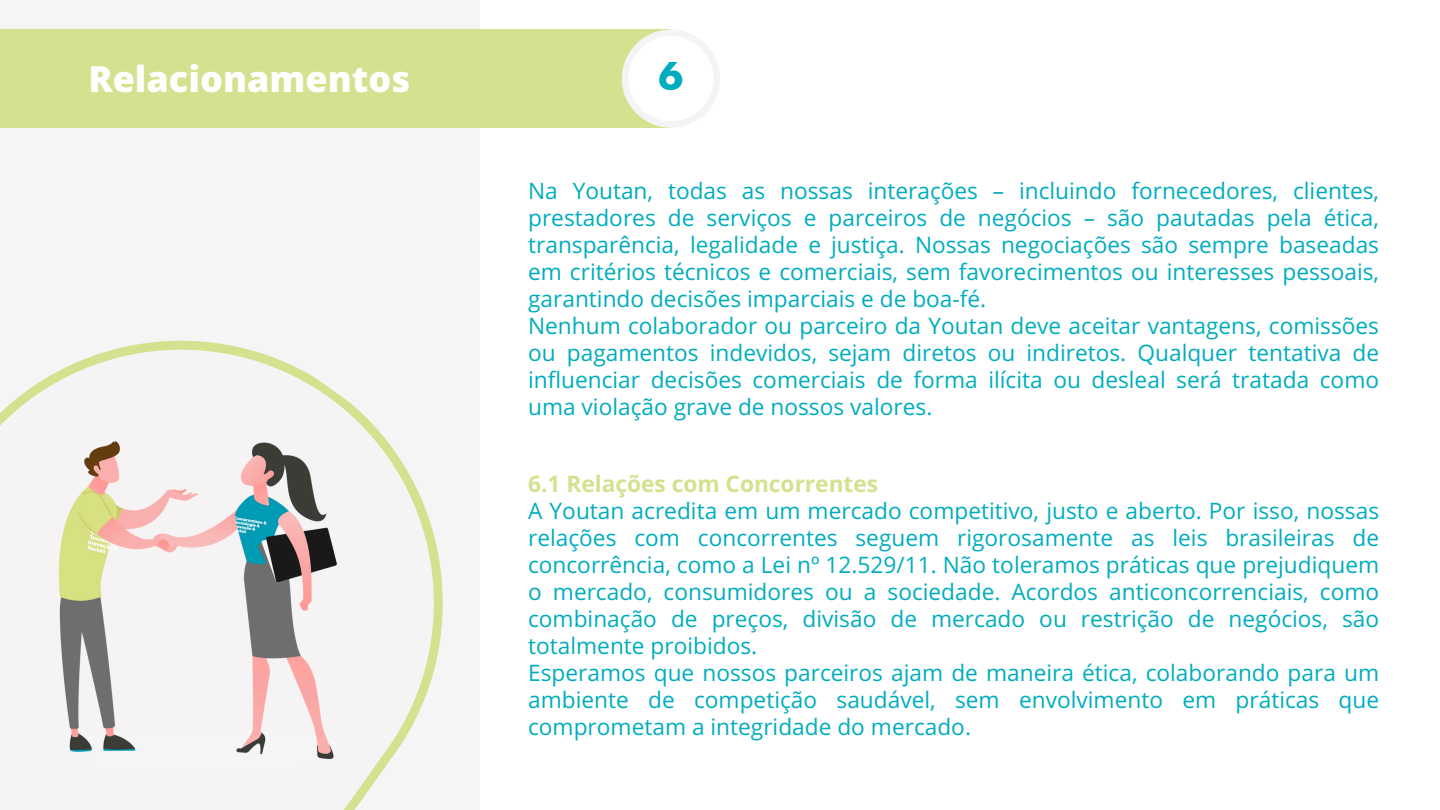
<style>
.page{position:relative;width:1440px;height:810px;background:#fff}
.page>*{position:absolute;margin:0;border:0;box-sizing:border-box;transform-origin:0 0}
.t1{font:800 36px "Open Sans Hebrew";color:#fff}
.t2{font:700 36px "Futura LT Pro";color:#00adbe}
.t3{font:22.7px/27px "Open Sans Hebrew";color:#00adbe;text-align:justify}
.t4{font:700 22.7px "Open Sans Hebrew";color:#d2e28e}
.s1{font-family:"Noto Sans"}
</style>
<div class="page">
<div style="left:0;top:0;width:479px;height:810px;background:#f5f5f5"></div>
<svg style="left:9px;top:340px;width:434px;height:406px"></svg>
<img style="left:0;top:405px;width:400px;height:405px">
<div style="left:0;top:30px;width:670px;height:98px;background:#d2e28e"></div>
<div style="left:622px;top:30px;width:98px;height:98px;background:#f5f3f3;border-radius:50%"></div>
<div style="left:628px;top:36px;width:86px;height:85px;background:#fff;border-radius:50%"></div>
<p class="t1" style="left:88px;top:53px;width:324px">Relacionamentos</p>
<p class="t2" style="left:659px;top:60px;width:26px">6</p>
<p class="t3" style="left:528px;top:177px;width:853px">Na Youtan, todas as nossas interações – incluindo fornecedores, clientes, prestadores de serviços e parceiros de negócios – são pautadas pela ética, transparência, legalidade e justiça. Nossas negociações são sempre baseadas em critérios técnicos e comerciais, sem favorecimentos ou interesses pessoais, garantindo decisões imparciais e de boa-fé.</p>
<p class="t3" style="left:528px;top:312px;width:853px">Nenhum colaborador ou parceiro da Youtan deve aceitar vantagens, comissões ou pagamentos indevidos, sejam diretos ou indiretos. Qualquer tentativa de influenciar decisões comerciais de forma ilícita ou desleal será tratada como uma violação grave de nossos valores.</p>
<p class="t4" style="left:528px;top:468px;width:352px">6.1 Relações com Concorrentes</p>
<p class="t3" style="left:528px;top:497px;width:853px">A Youtan acredita em um mercado competitivo, justo e aberto. Por isso, nossas relações com concorrentes seguem rigorosamente as leis brasileiras de concorrência, como a Lei n<span class="s1">º</span> 12.529/11. Não toleramos práticas que prejudiquem o mercado, consumidores ou a sociedade. Acordos anticoncorrenciais, como combinação de preços, divisão de mercado ou restrição de negócios, são totalmente proibidos.</p>
<p class="t3" style="left:528px;top:659px;width:853px">Esperamos que nossos parceiros ajam de maneira ética, colaborando para um ambiente de competição saudável, sem envolvimento em práticas que comprometam a integridade do mercado.</p>
</div>
